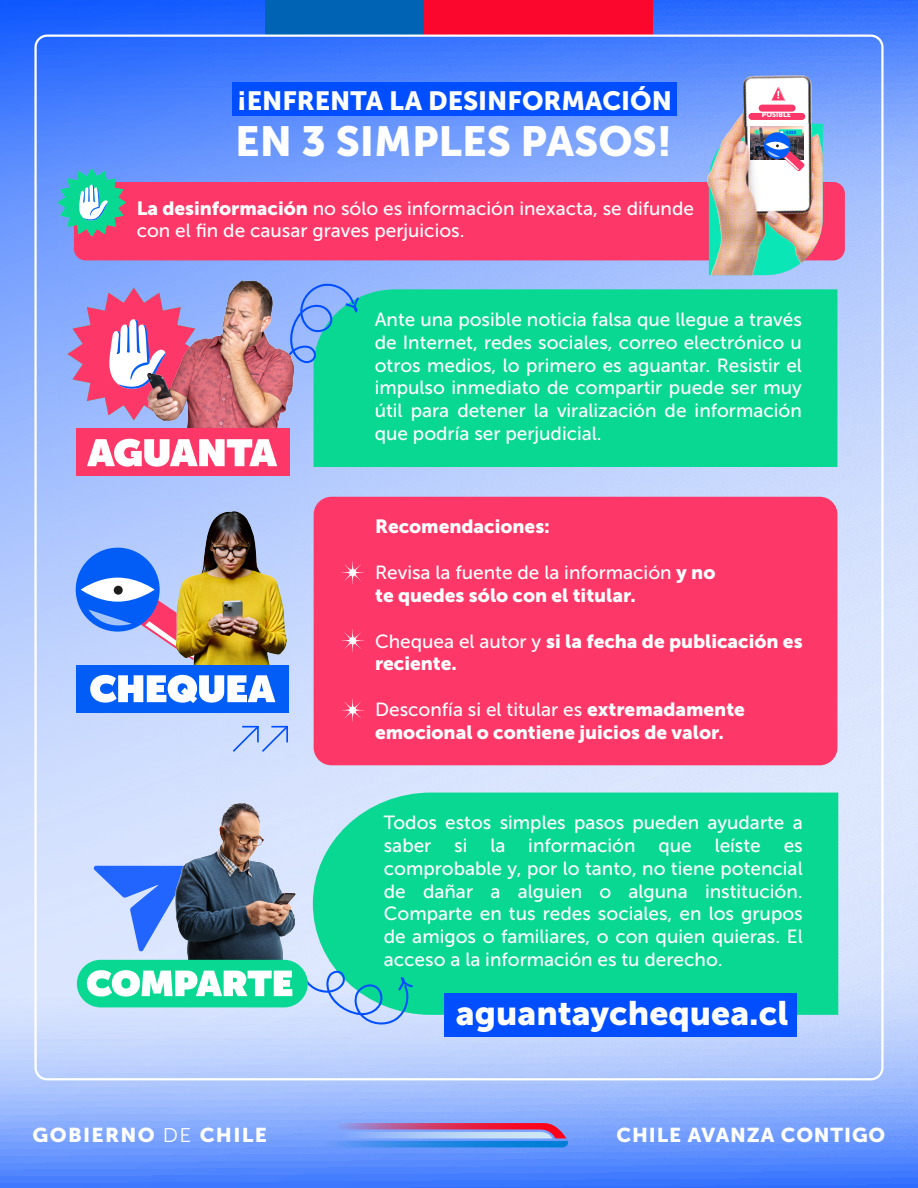
<style>
.page{position:relative;width:918px;height:1188px;background:#fff}
.page>*{position:absolute;margin:0;border:0;box-sizing:border-box;transform-origin:0 0}
.t1{font:41.85px "Museo Sans 900";color:#fff}
.t2{font:33.75px "Museo Sans 900";color:#fff}
.t3{font:26.25px "Museo Sans 900";color:#fff}
.t4{font:19.95px "Museo Sans 900";letter-spacing:.045em;color:#fff}
.t5{font:19.95px "Museo Sans 900";letter-spacing:.065em;color:#fff;scale:1.04 1}
.t6{font:19.05px/22.8px "Museo Sans 500";color:#fff}
.t7{font:19.05px/22.8px "Museo Sans 900";color:#fff}
.t8{font:6.9px "Museo Sans 900";color:#fff}
.t9{font:4.35px "Museo Sans 900";color:#004eff}
.s1{font-family:"Museo Sans 900"}
.s2{font-family:"Museo Sans 500"}
.s3{font-family:"Museo Sans 300"}
</style>
<div class="page">
<img style="left:0;top:0;width:918px;height:1183px">
<svg style="left:323px;top:1123px;width:245px;height:24px;background:#888acd"></svg>
<div style="left:313px;top:793px;width:525px;height:222px;background:#09d892"></div>
<div style="left:232px;top:82px;width:445px;height:34px;background:#004eff"></div>
<div style="left:314px;top:497px;width:523px;height:268px;background:#fd3768;border-radius:18px"></div>
<div style="left:314px;top:289px;width:523px;height:178px;background:#09d892"></div>
<svg style="left:294px;top:282px;width:68px;height:101px;background:#4bbecc"></svg>
<svg style="left:302px;top:970px;width:113px;height:57px;background:#7dcfda"></svg>
<div style="left:74px;top:182px;width:771px;height:78px;background:#fd3768;border-radius:12px"></div>
<svg style="left:94px;top:866px;width:74px;height:85px;background:#81a7fe"></svg>
<img style="left:168px;top:799px;width:130px;height:162px">
<div style="left:77px;top:960px;width:231px;height:47px;background:#09d892;border-radius:24px"></div>
<svg style="left:87px;top:970px;width:205px;height:27px"></svg>
<svg style="left:341px;top:561px;width:23px;height:23px"></svg>
<svg style="left:341px;top:629px;width:23px;height:23px"></svg>
<svg style="left:341px;top:699px;width:23px;height:22px"></svg>
<svg style="left:67px;top:288px;width:81px;height:132px"></svg>
<img style="left:148px;top:281px;width:146px;height:185px">
<div style="left:77px;top:428px;width:213px;height:48px;background:#fd3768"></div>
<svg style="left:87px;top:439px;width:190px;height:28px"></svg>
<div style="left:76px;top:548px;width:84px;height:84px;background:#015df5;border-radius:50%"></div>
<svg style="left:81px;top:578px;width:74px;height:24px"></svg>
<div style="left:114px;top:586px;width:9px;height:9px;background:#1d1d1b;border-radius:50%"></div>
<svg style="left:88px;top:595px;width:78px;height:66px"></svg>
<img style="left:166px;top:504px;width:123px;height:161px">
<div style="left:76px;top:665px;width:213px;height:47px;background:#015df5"></div>
<svg style="left:90px;top:675px;width:185px;height:28px"></svg>
<svg style="left:233px;top:726px;width:55px;height:26px"></svg>
<div style="left:444px;top:993px;width:352px;height:44px;background:#004eff"></div>
<svg style="left:58px;top:168px;width:68px;height:69px;background:#60b3b3"></svg>
<img style="left:699px;top:68px;width:130px;height:185px">
<img style="left:704px;top:117px;width:38px;height:100px">
<img style="left:706px;top:128px;width:3px;height:74px">
<img style="left:742px;top:58px;width:73px;height:66px">
<svg style="left:771px;top:87px;width:14px;height:14px"></svg>
<div style="left:759px;top:105px;width:37px;height:7px;background:#fd3768;border-radius:4px"></div>
<div style="left:748px;top:113px;width:57px;height:7px;background:#fd3768;border-radius:4px"></div>
<img style="left:709px;top:124px;width:114px;height:151px">
<div style="left:265px;top:0;width:159px;height:35px;background:#0063b4"></div>
<div style="left:424px;top:0;width:229px;height:35px;background:#fb072d"></div>
<p class="t3" style="left:237px;top:86px;width:437px">¡ENFRENTA LA DESINFORMACIÓN</p>
<p class="t1" style="left:235px;top:118px;width:439px">EN 3 SIMPLES PASOS!</p>
<p class="t6" style="left:137px;top:197px;width:559px"><span class="s1">La desinformación</span> no sólo es información inexacta, se difunde con el fin de causar graves perjuicios.</p>
<p class="t8" style="left:762px;top:110px;width:31px">POSIBLE</p>
<p class="t9" style="left:784px;top:130px;width:14px">-$333</p>
<p class="t6" style="left:375px;top:308px;width:429px;text-align:justify">Ante una posible noticia falsa que llegue a través de Internet, redes sociales, correo electrónico u otros medios, lo primero es aguantar. Resistir el impulso inmediato de compartir puede ser muy útil para detener la viralización de información que podría ser perjudicial.</p>
<p class="t7" style="left:375px;top:515px;width:176px">Recomendaciones:</p>
<p class="t6" style="left:375px;top:561px;width:342px">Revisa la fuente de la información <span class="s1">y no te quedes sólo con el titular.</span></p>
<p class="t7" style="left:375px;top:629px;width:429px"><span class="s2">Chequea el autor y</span> si la fecha de publicación es reciente.</p>
<p class="t7" style="left:375px;top:698px;width:371px"><span class="s2">Desconfía si el titular es</span> extremadamente emocional o contiene juicios de valor.</p>
<p class="t6" style="left:384px;top:811px;width:420px;text-align:justify">Todos estos simples pasos pueden ayudarte a saber si la información que leíste es comprobable y, por lo tanto, no tiene potencial de dañar a alguien o alguna institución.<br>Comparte en tus redes sociales, en los grupos de amigos o familiares, o con quien quieras. El acceso a la información es tu derecho.</p>
<p class="t2" style="left:456px;top:994px;width:334px">aguantaychequea.cl</p>
<p class="t5" style="left:33px;top:1124px;width:227px">GOBIERNO <span class="s3">DE</span> CHILE</p>
<p class="t4" style="left:617px;top:1124px;width:270px">CHILE AVANZA CONTIGO</p>
</div>
